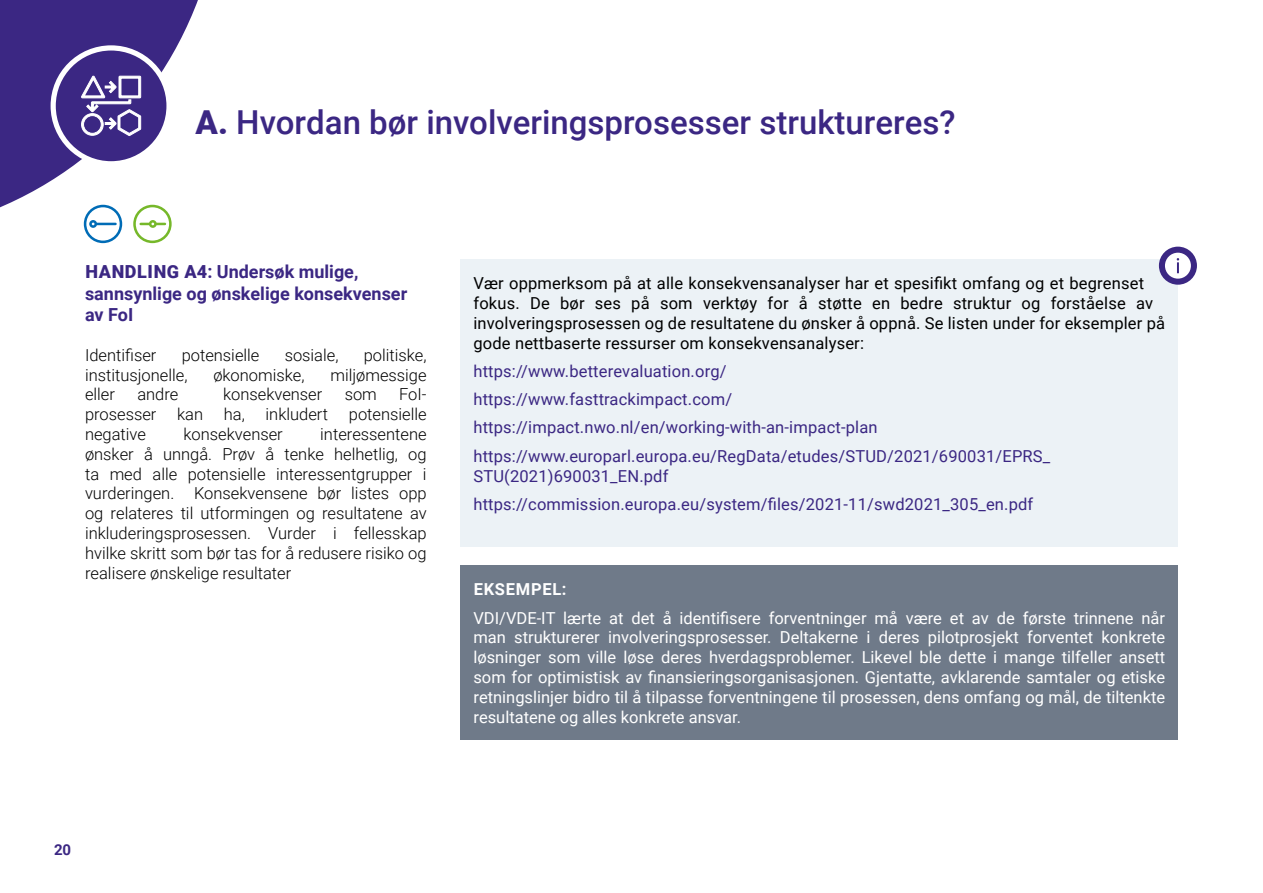
<style>
.page{position:relative;width:1263px;height:893px;background:#fff}
.page>*{position:absolute;margin:0;border:0;box-sizing:border-box;transform-origin:0 0}
.t1{font:500 33px "Roboto";color:#3b2783}
.t2{font:700 18px/21.6px "Roboto";color:#3b2783}
.t3{font:16.5px/19.8px "Roboto";color:#fff;text-align:justify}
.t4{font:300 16.5px/19.8px "Roboto";color:#000;text-align:justify}
.t5{font:16.5px/19.8px "Roboto";letter-spacing:.01em;color:#3b2783}
.t6{font:16.5px/19.8px "Roboto";letter-spacing:.01em;color:#000}
.t7{font:700 16.5px "Roboto";letter-spacing:.045em;color:#fff}
.t8{font:700 15px "Roboto";color:#3b2783}
.s1{font-weight:900}
</style>
<div class="page">
<svg style="left:0;top:0;width:198px;height:226px;fill:#3b2783"></svg>
<div style="left:53px;top:48px;width:116px;height:116px;background:#3b2783;border-radius:50%"></div>
<div style="left:51px;top:45px;width:121px;height:121px;border:5px solid #fff;border-radius:50%"></div>
<svg style="left:81px;top:76px;width:60px;height:60px"></svg>
<svg style="left:133px;top:205px;width:39px;height:38px"></svg>
<svg style="left:84px;top:205px;width:38px;height:38px"></svg>
<div style="left:89px;top:220px;width:8px;height:8px;border:3px solid #006cb6;border-radius:50%"></div>
<div style="left:461px;top:259px;width:717px;height:288px;background:#ecf2f6"></div>
<div style="left:461px;top:565px;width:717px;height:175px;background:#6f7a89"></div>
<div style="left:1159px;top:247px;width:38px;height:38px;background:#3b2783;border-radius:50%"></div>
<svg style="left:1165px;top:253px;width:26px;height:26px"></svg>
<p class="t1" style="left:196px;top:99px;width:761px"><span class="s1">A.</span> Hvordan bør involveringsprosesser struktureres?</p>
<p class="t2" style="left:85px;top:260px;width:324px"><span class="s1">HANDLING A4</span>: Undersøk mulige, sannsynlige og ønskelige konsekvenser av FoI</p>
<p class="t4" style="left:85px;top:344px;width:73px">Identifiser</p>
<p class="t4" style="left:182px;top:344px;width:79px">potensielle</p>
<p class="t4" style="left:285px;top:344px;width:55px">sosiale,</p>
<p class="t4" style="left:364px;top:344px;width:64px">politiske,</p>
<p class="t4" style="left:85px;top:364px;width:104px">institusjonelle,</p>
<p class="t4" style="left:213px;top:364px;width:93px">økonomiske,</p>
<p class="t4" style="left:330px;top:364px;width:98px">miljømessige</p>
<p class="t4" style="left:85px;top:384px;width:31px">eller</p>
<p class="t4" style="left:137px;top:384px;width:43px">andre</p>
<p class="t4" style="left:223px;top:384px;width:101px">konsekvenser</p>
<p class="t4" style="left:345px;top:384px;width:34px">som</p>
<p class="t4" style="left:399px;top:384px;width:29px">FoI-</p>
<p class="t4" style="left:85px;top:404px;width:73px">prosesser</p>
<p class="t4" style="left:177px;top:404px;width:27px">kan</p>
<p class="t4" style="left:224px;top:404px;width:23px">ha,</p>
<p class="t4" style="left:266px;top:404px;width:64px">inkludert</p>
<p class="t4" style="left:349px;top:404px;width:79px">potensielle</p>
<p class="t4" style="left:85px;top:424px;width:63px">negative</p>
<p class="t4" style="left:184px;top:424px;width:101px">konsekvenser</p>
<p class="t4" style="left:85px;top:424px;width:343px;text-indent:235px">interessentene ønsker å unngå. Prøv å tenke helhetlig, og ta med alle potensielle interessentgrupper i vurderingen. Konsekvensene bør listes opp og relateres til utformingen og resultatene av inkluderingsprosessen. Vurder i fellesskap hvilke skritt som bør tas for å redusere risiko og realisere ønskelige resultater</p>
<p class="t8" style="left:54px;top:839px;width:19px">20</p>
<p class="t6" style="left:473px;top:273px;width:693px">Vær oppmerksom på at alle konsekvensanalyser har et spesifikt omfang og et begrenset fokus. De bør ses på som verktøy for å støtte en bedre struktur og forståelse av involveringsprosessen og de resultatene du ønsker å oppnå. Se listen under for eksempler på gode nettbaserte ressurser om konsekvensanalyser:</p>
<p class="t5" style="left:473px;top:360px;width:255px">https://www.betterevaluation.org/</p>
<p class="t5" style="left:473px;top:389px;width:260px">https://www.fasttrackimpact.com/</p>
<p class="t5" style="left:473px;top:417px;width:406px">https://impact.nwo.nl/en/working-with-an-impact-plan</p>
<p class="t5" style="left:473px;top:445px;width:578px">https://www.europarl.europa.eu/RegData/etudes/STUD/2021/690031/EPRS_<br>STU(2021)690031_EN.pdf</p>
<p class="t5" style="left:473px;top:493px;width:561px">https://commission.europa.eu/system/files/2021-11/swd2021_305_en.pdf</p>
<p class="t7" style="left:474px;top:578px;width:94px">EKSEMPEL:</p>
<p class="t3" style="left:473px;top:607px;width:693px">VDI/VDE-IT lærte at det å identifisere forventninger må være et av de første trinnene når man strukturerer involveringsprosesser. Deltakerne i deres pilotprosjekt forventet konkrete løsninger som ville løse deres hverdagsproblemer. Likevel ble dette i mange tilfeller ansett som for optimistisk av finansieringsorganisasjonen. Gjentatte, avklarende samtaler og etiske retningslinjer bidro til å tilpasse forventningene til prosessen, dens omfang og mål, de tiltenkte resultatene og alles konkrete ansvar.</p>
</div>
